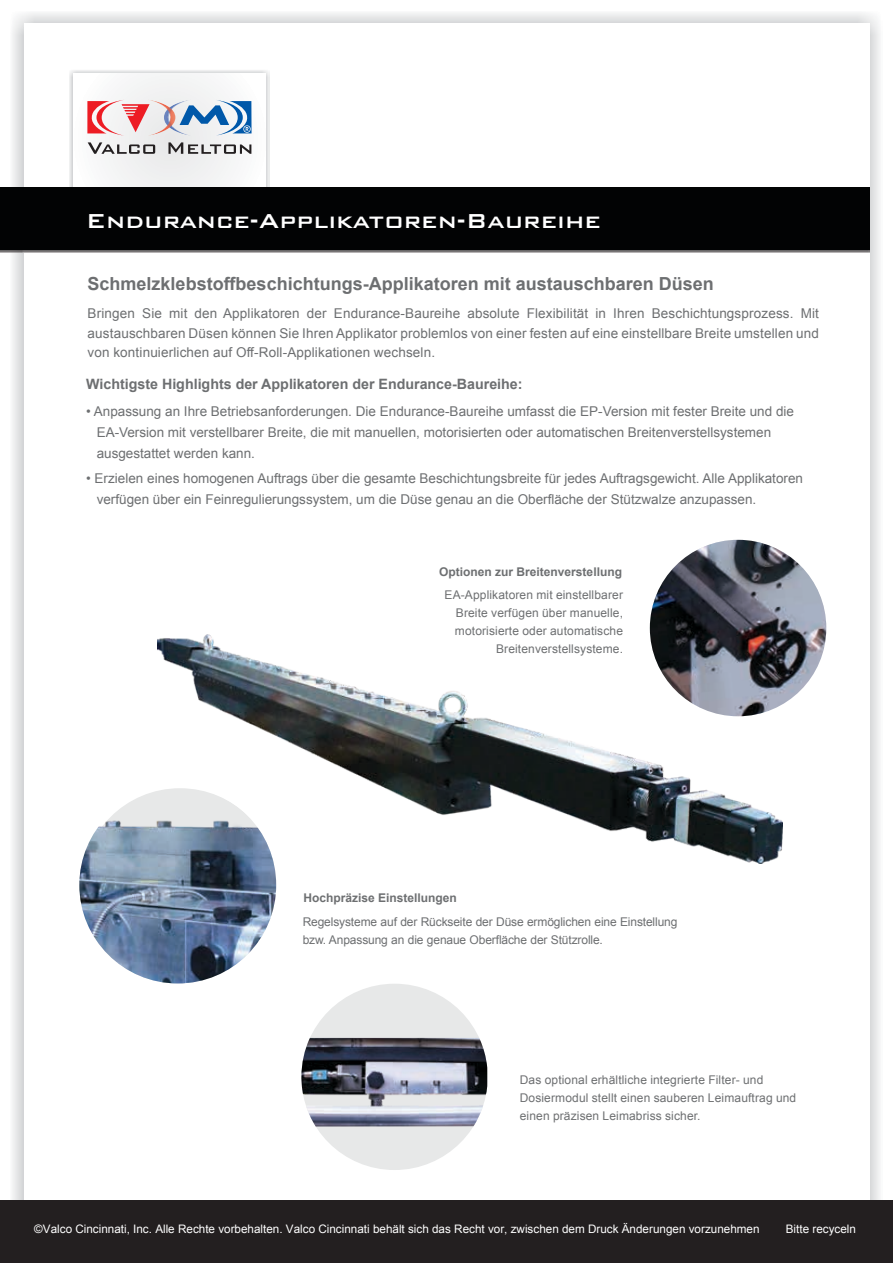
<style>
.page{position:relative;width:893px;height:1263px;background:#fff}
.page>*{position:absolute;margin:0;border:0;box-sizing:border-box;transform-origin:0 0}
.t1{font:500 27px "Bank Gothic BT";color:#fff}
.t2{font:700 18px "Arial";color:#6d6f71}
.t3{font:700 14.25px "Arial";color:#6d6f71}
.t4{font:13.5px/21px "Arial";color:#6d6f71}
.t5{font:12px/18px "Arial";letter-spacing:.01em;color:#6d6f71}
.t6{font:12px/18px "Arial";letter-spacing:-.01em;color:#6d6f71}
.t7{font:700 12px "Arial";color:#6d6f71}
.t8{font:11.7px "Arial";color:#fff}
</style>
<div class="page">
<img style="left:11px;top:13px;width:869px;height:1187px">
<div style="left:24px;top:24px;width:845px;height:1210px;background:#fff"></div>
<img style="left:70px;top:70px;width:199px;height:117px">
<div style="left:74px;top:73px;width:191px;height:132px;background:#f5f6f6"></div>
<img style="left:0;top:250px;width:869px;height:2px">
<div style="left:0;top:187px;width:869px;height:63px;background:#020304"></div>
<img style="left:175px;top:102px;width:5px;height:34px">
<img style="left:150px;top:100px;width:25px;height:36px">
<svg style="left:88px;top:142px;width:163px;height:12px"></svg>
<svg style="left:87px;top:100px;width:63px;height:36px"></svg>
<svg style="left:180px;top:100px;width:72px;height:36px"></svg>
<div style="left:0;top:1200px;width:893px;height:63px;background:#231f20"></div>
<img style="left:157px;top:635px;width:625px;height:229px">
<div style="left:301px;top:984px;width:187px;height:186px;background:#e7e8e8;border-radius:50%"></div>
<img style="left:301px;top:1038px;width:186px;height:88px">
<svg style="left:82px;top:788px;width:194px;height:195px"></svg>
<img style="left:79px;top:786px;width:197px;height:197px;border-radius:98px">
<img style="left:650px;top:540px;width:176px;height:176px;border-radius:88px">
<h1 class="t1" style="left:86px;top:206px;width:517px">Endurance-Applikatoren-Baureihe</h1>
<h2 class="t2" style="left:88px;top:272px;width:628px">Schmelzklebstoffbeschichtungs-Applikatoren mit austauschbaren Düsen</h2>
<p class="t4" style="left:88px;top:304px;width:733px;line-height:19.5px;text-align:justify">Bringen Sie mit den Applikatoren der Endurance-Baureihe absolute Flexibilität in Ihren Beschichtungsprozess. Mit austauschbaren Düsen können Sie Ihren Applikator problemlos von einer festen auf eine einstellbare Breite umstellen und von kontinuierlichen auf Off-Roll-Applikationen wechseln.</p>
<p class="t3" style="left:86px;top:375px;width:438px">Wichtigste Highlights der Applikatoren der Endurance-Baureihe:</p>
<p class="t4" style="left:97px;top:401px;width:699px;text-indent:-11px">• Anpassung an Ihre Betriebsanforderungen. Die Endurance-Baureihe umfasst die EP-Version mit fester Breite und die<br>EA-Version mit verstellbarer Breite, die mit manuellen, motorisierten oder automatischen Breitenverstellsystemen ausgestattet werden kann.</p>
<p class="t4" style="left:97px;top:468px;width:708px;text-indent:-11px">• Erzielen eines homogenen Auftrags über die gesamte Beschichtungsbreite für jedes Auftragsgewicht. Alle Applikatoren verfügen über ein Feinregulierungssystem, um die Düse genau an die Oberfläche der Stützwalze anzupassen.</p>
<p class="t7" style="left:439px;top:564px;width:184px">Optionen zur Breitenverstellung</p>
<p class="t5" style="left:445px;top:586px;width:180px;text-align:right">EA-Applikatoren mit einstellbarer<br>Breite verfügen über manuelle, motorisierte oder automatische<br>Breitenverstellsysteme.</p>
<p class="t7" style="left:303px;top:890px;width:155px">Hochpräzise Einstellungen</p>
<p class="t6" style="left:303px;top:912px;width:376px">Regelsysteme auf der Rückseite der Düse ermöglichen eine Einstellung bzw. Anpassung an die genaue Oberfläche der Stützrolle.</p>
<p class="t5" style="left:520px;top:1071px;width:278px">Das optional erhältliche integrierte Filter- und<br>Dosiermodul stellt einen sauberen Leimauftrag und einen präzisen Leimabriss sicher.</p>
<p class="t8" style="left:34px;top:1221px;width:727px">©Valco Cincinnati, Inc. Alle Rechte vorbehalten. Valco Cincinnati behält sich das Recht vor, zwischen dem Druck Änderungen vorzunehmen</p>
<p class="t8" style="left:786px;top:1221px;width:72px">Bitte recyceln</p>
</div>
